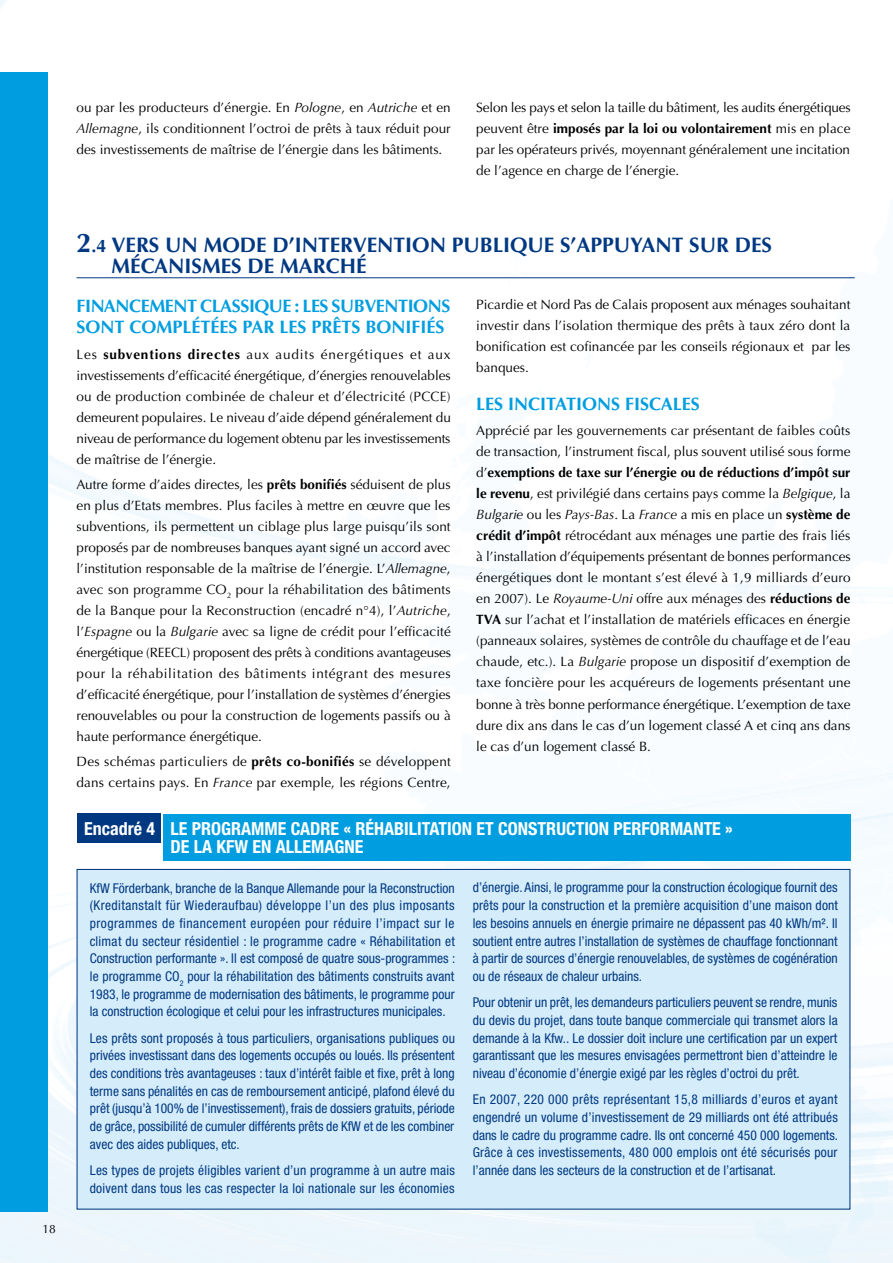
<style>
.page{position:relative;width:893px;height:1263px;background:#fff}
.page>*{position:absolute;margin:0;border:0;box-sizing:border-box;transform-origin:0 0}
.t1{font:700 21px/21px "Optima";color:#003882}
.t2{font:700 condensed 18px/18px "Helvetica Neue";color:#fff}
.t3{font:700 18px/21px "Optima";letter-spacing:-.025em;color:#009ee0}
.t4{font:700 18px "Optima";color:#009ee0}
.t5{font:13.5px/21px "Optima";color:#000;text-align:justify}
.t6{font:condensed 13.5px/17.7px "Helvetica Neue";color:#003882;text-align:justify}
.t7{font:condensed 13.5px/17.7px "Helvetica Neue";letter-spacing:.02em;color:#003882}
.t8{font:12px "Optima";color:#000}
.s1{font-style:italic}
.s2{font-weight:700}
.s3{font-size:27px}
.s4{font-size:18px}
</style>
<div class="page">
<img style="left:0;top:0;width:893px;height:1263px">
<div style="left:0;top:72px;width:47px;height:1140px;background:#009ee0"></div>
<hr style="left:77px;top:277px;width:778px;height:1px;background:#003882">
<div style="left:77px;top:869px;width:773px;height:341px;background:#d5edfa;border:1px solid #003882"></div>
<div style="left:77px;top:814px;width:83px;height:29px;background:#003882"></div>
<div style="left:163px;top:814px;width:687px;height:46px;background:#009ee0"></div>
<p class="t5" style="left:77px;top:97px;width:376px">ou par les producteurs d’énergie. En <span class="s1">Pologne</span>, en <span class="s1">Autriche</span> et en <span class="s1">Allemagne</span>, ils conditionnent l’octroi de prêts à taux réduit pour des investissements de maîtrise de l’énergie dans les bâtiments.</p>
<p class="t5" style="left:476px;top:97px;width:376px">Selon les pays et selon la taille du bâtiment, les audits énergétiques peuvent être <span class="s2">imposés par la loi ou volontairement</span> mis en place par les opérateurs privés, moyennant généralement une incitation de l’agence en charge de l’énergie.</p>
<p class="t8" style="left:43px;top:1222px;width:15px">18</p>
<h1 class="t1" style="left:112px;top:235px;width:662px;text-indent:-35px"><span class="s3">2</span><span class="s4">.4</span> VERS UN MODE D’INTERVENTION PUBLIQUE S’APPUYANT SUR DES<br>MÉCANISMES DE MARCHÉ</h1>
<p class="t5" style="left:476px;top:294px;width:376px">Picardie et Nord Pas de Calais proposent aux ménages souhaitant investir dans l’isolation thermique des prêts à taux zéro dont la bonification est cofinancée par les conseils régionaux et par les banques.</p>
<h2 class="t4" style="left:476px;top:394px;width:225px">LES INCITATIONS FISCALES</h2>
<p class="t5" style="left:476px;top:420px;width:376px">Apprécié par les gouvernements car présentant de faibles coûts de transaction, l’instrument fiscal, plus souvent utilisé sous forme d’<span class="s2">exemptions de taxe sur l’énergie ou de réductions d’impôt sur le revenu</span>, est privilégié dans certains pays comme la <span class="s1">Belgique</span>, la <span class="s1">Bulgarie</span> ou les <span class="s1">Pays-Bas</span>. La <span class="s1">France</span> a mis en place un <span class="s2">système de crédit d’impôt</span> rétrocédant aux ménages une partie des frais liés à l’installation d’équipements présentant de bonnes performances énergétiques dont le montant s’est élevé à 1,9 milliards d’euro en 2007). Le <span class="s1">Royaume-Uni</span> offre aux ménages des <span class="s2">réductions de TVA</span> sur l’achat et l’installation de matériels efficaces en énergie (panneaux solaires, systèmes de contrôle du chauffage et de l’eau chaude, etc.). La <span class="s1">Bulgarie</span> propose un dispositif d’exemption de taxe foncière pour les acquéreurs de logements présentant une bonne à très bonne performance énergétique. L’exemption de taxe dure dix ans dans le cas d’un logement classé A et cinq ans dans le cas d’un logement classé B.</p>
<h2 class="t3" style="left:77px;top:296px;width:375px">FINANCEMENT CLASSIQUE : LES SUBVENTIONS<br>SONT COMPLÉTÉES PAR LES PRÊTS BONIFIÉS</h2>
<p class="t5" style="left:77px;top:344px;width:376px">Les <span class="s2">subventions directes</span> aux audits énergétiques et aux investissements d’efficacité énergétique, d’énergies renouvelables ou de production combinée de chaleur et d’électricité (PCCE) demeurent populaires. Le niveau d’aide dépend généralement du niveau de performance du logement obtenu par les investissements de maîtrise de l’énergie.</p>
<p class="t5" style="left:77px;top:474px;width:376px">Autre forme d’aides directes, les <span class="s2">prêts bonifiés</span> séduisent de plus en plus d’Etats membres. Plus faciles à mettre en œuvre que les subventions, ils permettent un ciblage plus large puisqu’ils sont proposés par de nombreuses banques ayant signé un accord avec l’institution responsable de la maîtrise de l’énergie. L’<span class="s1">Allemagne</span>, avec son programme CO<sub>2</sub> pour la réhabilitation des bâtiments de la Banque pour la Reconstruction (encadré n°4), l’<span class="s1">Autriche</span>, l’<span class="s1">Espagne</span> ou la <span class="s1">Bulgarie</span> avec sa ligne de crédit pour l’efficacité énergétique (REECL) proposent des prêts à conditions avantageuses pour la réhabilitation des bâtiments intégrant des mesures d’efficacité énergétique, pour l’installation de systèmes d’énergies renouvelables ou pour la construction de logements passifs ou à haute performance énergétique.</p>
<p class="t5" style="left:77px;top:751px;width:376px">Des schémas particuliers de <span class="s2">prêts co-bonifiés</span> se développent dans certains pays. En <span class="s1">France</span> par exemple, les régions Centre,</p>
<h2 class="t2" style="left:171px;top:819px;width:564px;text-indent:-86px">Encadré 4 LE PROGRAMME CADRE « RÉHABILITATION ET CONSTRUCTION PERFORMANTE »<br>DE LA KFW EN ALLEMAGNE</h2>
<p class="t6" style="left:90px;top:879px;width:367px">KfW Förderbank, branche de la Banque Allemande pour la Reconstruction (Kreditanstalt für Wiederaufbau) développe l’un des plus imposants programmes de financement européen pour réduire l’impact sur le climat du secteur résidentiel : le programme cadre « Réhabilitation et Construction performante ». Il est composé de quatre sous-programmes : le programme CO<sub>2</sub> pour la réhabilitation des bâtiments construits avant 1983, le programme de modernisation des bâtiments, le programme pour la construction écologique et celui pour les infrastructures municipales.</p>
<p class="t6" style="left:90px;top:1029px;width:367px">Les prêts sont proposés à tous particuliers, organisations publiques ou privées investissant dans des logements occupés ou loués. Ils présentent des conditions très avantageuses : taux d’intérêt faible et fixe, prêt à long terme sans pénalités en cas de remboursement anticipé, plafond élevé du prêt (jusqu’à 100% de l’investissement), frais de dossiers gratuits, période de grâce, possibilité de cumuler différents prêts de KfW et de les combiner avec des aides publiques, etc.</p>
<p class="t7" style="left:90px;top:1161px;width:367px">Les types de projets éligibles varient d’un programme à un autre mais doivent dans tous les cas respecter la loi nationale sur les économies</p>
<p class="t6" style="left:473px;top:879px;width:367px">d’énergie. Ainsi, le programme pour la construction écologique fournit des prêts pour la construction et la première acquisition d’une maison dont les besoins annuels en énergie primaire ne dépassent pas 40 kWh/m². Il soutient entre autres l’installation de systèmes de chauffage fonctionnant à partir de sources d’énergie renouvelables, de systèmes de cogénération ou de réseaux de chaleur urbains.</p>
<p class="t6" style="left:473px;top:993px;width:366px">Pour obtenir un prêt, les demandeurs particuliers peuvent se rendre, munis du devis du projet, dans toute banque commerciale qui transmet alors la demande à la Kfw.. Le dossier doit inclure une certification par un expert garantissant que les mesures envisagées permettront bien d’atteindre le niveau d’économie d’énergie exigé par les règles d’octroi du prêt.</p>
<p class="t6" style="left:473px;top:1090px;width:367px">En 2007, 220 000 prêts représentant 15,8 milliards d’euros et ayant engendré un volume d’investissement de 29 milliards ont été attribués dans le cadre du programme cadre. Ils ont concerné 450 000 logements.<br>Grâce à ces investissements, 480 000 emplois ont été sécurisés pour l’année dans les secteurs de la construction et de l’artisanat.</p>
</div>
